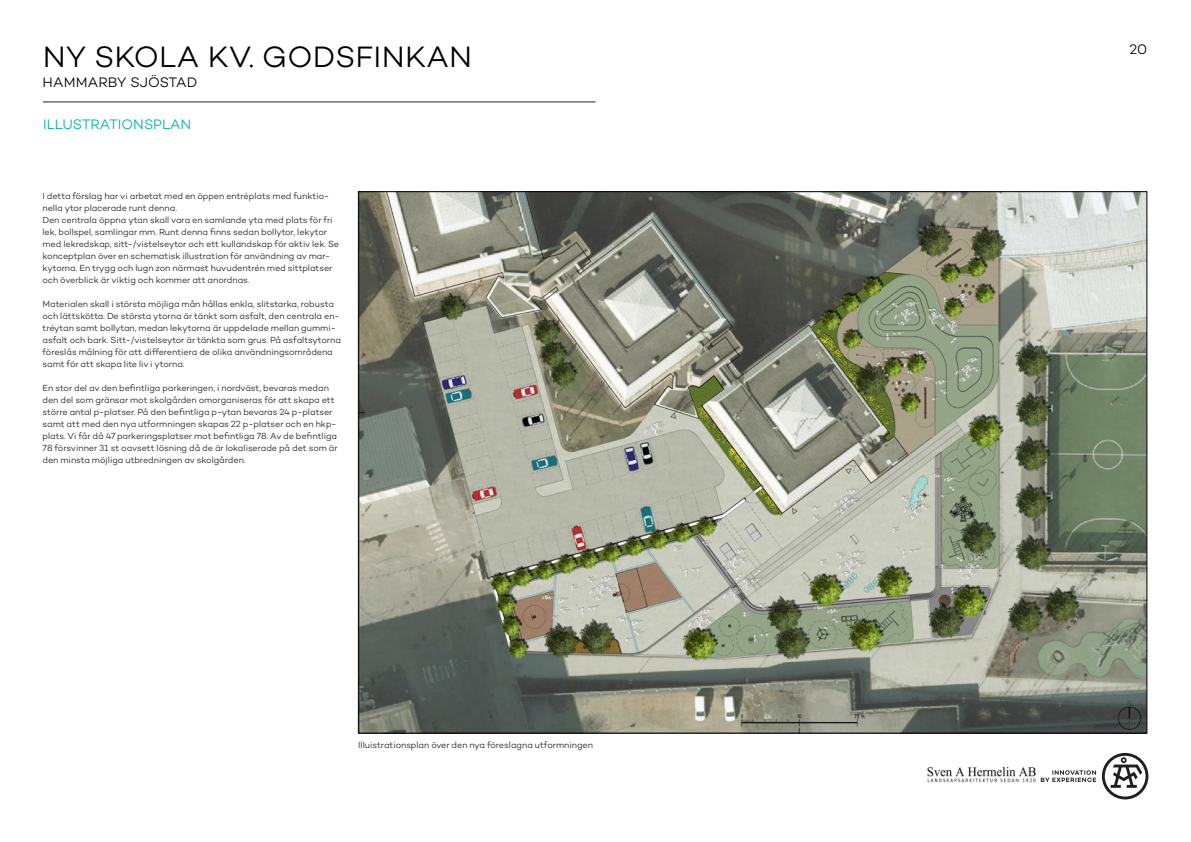
<style>
.page{position:relative;width:1191px;height:842px;background:#fff}
.page>*{position:absolute;margin:0;border:0;box-sizing:border-box;transform-origin:0 0}
.t1{font:300 30px "Campton";letter-spacing:.01em;color:#000001}
.t2{font:300 14px "Campton";color:#000001}
.Brödtext{font:300 14px "Campton";color:#00b2ad}
.Brödtext-2{font:300 9px/12px "Campton";letter-spacing:-.005em;color:#231f20}
</style>
<div class="page">
<hr style="left:43px;top:102px;width:552px;height:1px;background:#231f20">
<svg style="left:1040px;top:753px;width:108px;height:46px"></svg>
<img style="left:927px;top:766px;width:108px;height:17px">
<img style="left:360px;top:194px;width:785px;height:537px">
<h1 class="t1" style="left:43px;top:38px;width:431px">NY SKOLA KV. GODSFINKAN</h1>
<h2 class="t2" style="left:43px;top:73px;width:156px">HAMMARBY SJÖSTAD</h2>
<p class="Brödtext" style="left:43px;top:116px;width:150px">ILLUSTRATIONSPLAN</p>
<p class="Brödtext-2" style="left:43px;top:190px;width:288px">I detta förslag har vi arbetat med en öppen entréplats med funktio&shy;nella ytor placerade runt denna.</p>
<p class="Brödtext-2" style="left:43px;top:214px;width:298px">Den centrala öppna ytan skall vara en samlande yta med plats för fri lek, bollspel, samlingar mm. Runt denna finns sedan bollytor, lekytor med lekredskap, sitt-/vistelseytor och ett kullandskap för aktiv lek. Se konceptplan över en schematisk illustration för användning av mar&shy;kytorna. En trygg och lugn zon närmast huvudentrén med sittplatser och överblick är viktig och kommer att anordnas.</p>
<p class="Brödtext-2" style="left:43px;top:298px;width:300px">Materialen skall i största möjliga mån hållas enkla, slitstarka, robusta och lättskötta. De största ytorna är tänkt som asfalt, den centrala en&shy;tréytan samt bollytan, medan lekytorna är uppdelade mellan gummi&shy;asfalt och bark. Sitt-/vistelseytor är tänkta som grus. På asfaltsytorna föreslås målning för att differentiera de olika användningsområdena samt för att skapa lite liv i ytorna.</p>
<p class="Brödtext-2" style="left:43px;top:382px;width:297px">En stor del av den befintliga parkeringen, i nordväst, bevaras medan den del som gränsar mot skolgården omorganiseras för att skapa ett större antal p-platser. På den befintliga p-ytan bevaras 24 p-platser samt att med den nya utformningen skapas 22 p-platser och en hkp&shy;plats. Vi får då 47 parkeringsplatser mot befintliga 78. Av de befintliga 78 försvinner 31 st oavsett lösning då de är lokaliserade på det som är den minsta möjliga utbredningen av skolgården.</p>
<p class="Brödtext-2" style="left:358px;top:739px;width:236px">Illuistrationsplan över den nya föreslagna utformningen</p>
<h2 class="t2" style="left:1129px;top:41px;width:19px">20</h2>
</div>
